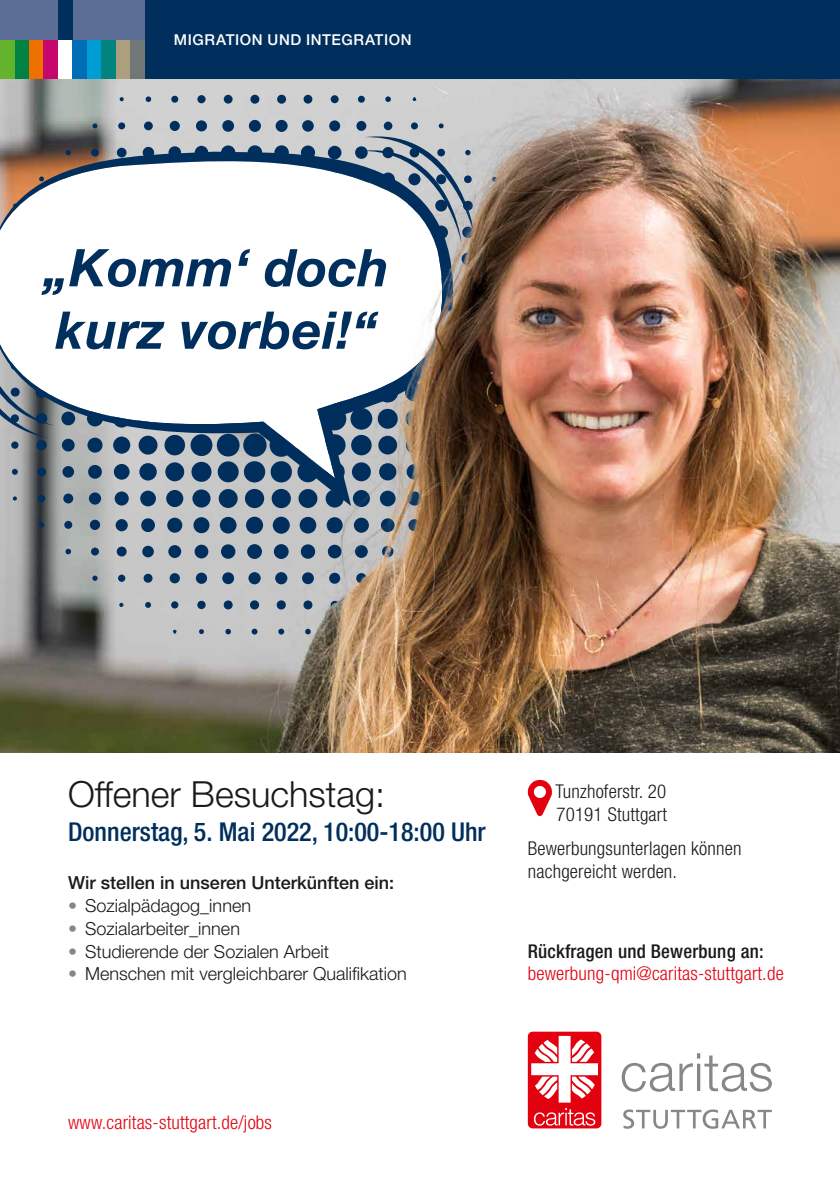
<style>
.page{position:relative;width:840px;height:1191px;background:#fff}
.page>*{position:absolute;margin:0;border:0;box-sizing:border-box;transform-origin:0 0}
.t1{font:italic 700 52px/62.4px "Helvetica Neue";letter-spacing:.01em;color:#002f5d}
.t2{font:300 36px "Helvetica Neue LT Std";color:#1a1a18}
.t3{font:500 condensed 26px "Helvetica Neue LT Std";color:#002f5d}
.t4{font:300 condensed 19px/22.8px "Helvetica Neue LT Std";letter-spacing:.01em;color:#1a1a18}
.t5{font:300 condensed 19px "Helvetica Neue LT Std";letter-spacing:.01em;color:#e3000f}
.t6{font:500 condensed 19px "Helvetica Neue LT Std";letter-spacing:.01em;color:#1a1a18}
.t7{font:300 18px "Helvetica Neue LT Std";color:#1a1a18}
.t8{font:500 18px "Helvetica Neue LT Std";color:#1a1a18}
.t9{font:500 15px "Helvetica Neue LT Std";letter-spacing:.035em;color:#fff}
.s1{color:#878786}
</style>
<div class="page">
<div style="left:0;top:0;width:145px;height:40px;background:#5c6e95"></div>
<div style="left:0;top:40px;width:15px;height:39px;background:#64b32c"></div>
<div style="left:15px;top:40px;width:14px;height:39px;background:#008243"></div>
<div style="left:29px;top:40px;width:15px;height:39px;background:#ee7100"></div>
<div style="left:44px;top:40px;width:14px;height:39px;background:#c7066e"></div>
<div style="left:58px;top:0;width:15px;height:40px;background:#002f5d"></div>
<div style="left:73px;top:40px;width:14px;height:39px;background:#006eb7"></div>
<div style="left:87px;top:40px;width:15px;height:39px;background:#009dd4"></div>
<div style="left:116px;top:40px;width:14px;height:39px;background:#ac9f7e"></div>
<div style="left:130px;top:40px;width:15px;height:39px;background:#717776"></div>
<div style="left:102px;top:40px;width:14px;height:39px;background:#00847d"></div>
<div style="left:145px;top:0;width:694px;height:79px;background:#002f5d"></div>
<div style="left:527px;top:1031px;width:74px;height:97px;background:#e3000f;border-radius:5px"></div>
<svg style="left:531px;top:1036px;width:66px;height:89px"></svg>
<svg style="left:621px;top:1053px;width:150px;height:38px"></svg>
<svg style="left:623px;top:1109px;width:148px;height:19px"></svg>
<img style="left:0;top:79px;width:839px;height:673px">
<svg style="left:527px;top:780px;width:24px;height:36px"></svg>
<p class="t9" style="left:174px;top:31px;width:239px">MIGRATION UND INTEGRATION</p>
<h1 class="t1" style="left:44px;top:235px;width:347px">„Komm‘ doch kurz vorbei!“</h1>
<h2 class="t2" style="left:68px;top:771px;width:318px">Offener Besuchstag:</h2>
<h3 class="t3" style="left:68px;top:815px;width:419px">Donnerstag, 5. Mai 2022, 10:00-18:00 Uhr</h3>
<p class="t8" style="left:68px;top:872px;width:327px">Wir stellen in unseren Unterkünften ein:</p>
<p class="t7" style="left:68px;top:894px;width:184px"><span class="s1">•</span> Sozialpädagog_innen</p>
<p class="t7" style="left:68px;top:917px;width:173px"><span class="s1">•</span> Sozialarbeiter_innen</p>
<p class="t7" style="left:68px;top:940px;width:262px"><span class="s1">•</span> Studierende der Sozialen Arbeit</p>
<p class="t7" style="left:68px;top:963px;width:340px"><span class="s1">•</span> Menschen mit vergleichbarer Qualifikation</p>
<p class="t4" style="left:555px;top:779px;width:113px">Tunzhoferstr. 20<br>70191 Stuttgart</p>
<p class="t4" style="left:527px;top:836px;width:215px">Bewerbungsunterlagen können nachgereicht werden.</p>
<p class="t6" style="left:527px;top:939px;width:237px">Rückfragen und Bewerbung an:</p>
<p class="t5" style="left:527px;top:962px;width:257px">bewerbung-qmi@caritas-stuttgart.de</p>
<p class="t5" style="left:68px;top:1110px;width:205px">www.caritas-stuttgart.de/jobs</p>
</div>
